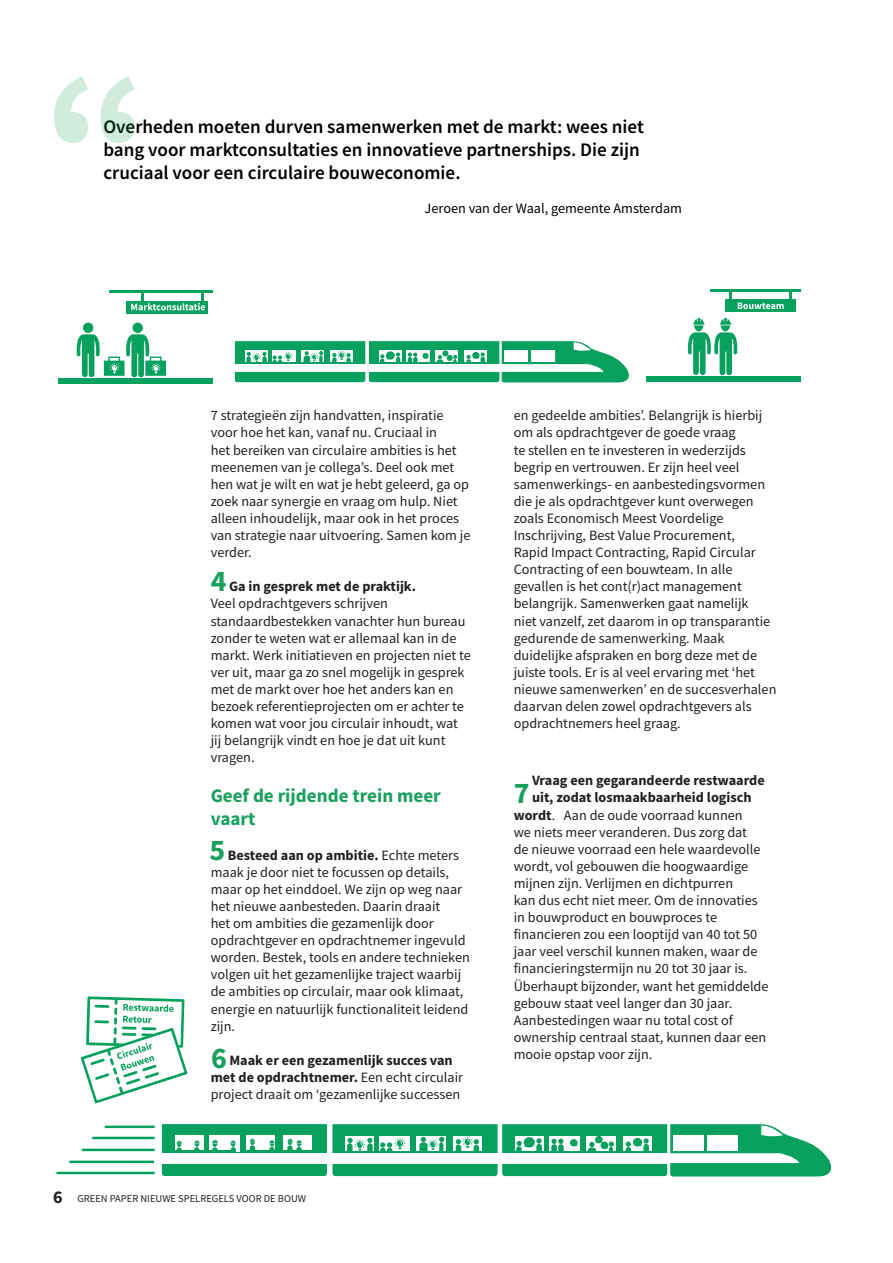
<style>
.page{position:relative;width:893px;height:1263px;background:#fff}
.page>*{position:absolute;margin:0;border:0;box-sizing:border-box;transform-origin:0 0}
.t1{font:700 30px "Source Sans Pro";color:#19a05d}
.t2{font:600 19.2px/23px "Source Sans Pro";color:#000}
.t3{font:700 19.2px/23px "Source Sans Pro";color:#19a05d}
.t4{font:14.25px/17.1px "Source Sans Pro";color:#231f20}
.t5{font:700 14.25px "Source Sans Pro";color:#231f20}
.t6{font:14.25px "Source Sans Pro";color:#000}
.t7{font:10.5px "Source Sans Pro";color:#231f20}
.s1{font-weight:700}
.s2{font-weight:700;font-size:18px}
</style>
<div class="page">
<svg style="left:54px;top:76px;width:81px;height:67px"></svg>
<div style="left:83px;top:323px;width:10px;height:10px;background:#06a15d;border-radius:50%"></div>
<div style="left:132px;top:323px;width:11px;height:10px;background:#06a15d;border-radius:50%"></div>
<div style="left:58px;top:378px;width:154px;height:6px;background:#06a15d"></div>
<svg style="left:77px;top:334px;width:89px;height:43px"></svg>
<hr style="left:109px;top:291px;width:103px;height:2px;background:#06a15d">
<svg style="left:126px;top:301px;width:82px;height:13px"></svg>
<svg style="left:131px;top:293px;width:74px;height:17px"></svg>
<div style="left:647px;top:376px;width:154px;height:6px;background:#06a15d"></div>
<hr style="left:710px;top:289px;width:91px;height:2px;background:#06a15d">
<div style="left:725px;top:299px;width:71px;height:13px;background:#06a15d"></div>
<svg style="left:730px;top:291px;width:2px;height:8px"></svg>
<svg style="left:738px;top:291px;width:54px;height:18px"></svg>
<svg style="left:688px;top:318px;width:49px;height:57px"></svg>
<svg style="left:81px;top:996px;width:106px;height:107px"></svg>
<hr style="left:57px;top:1172px;width:98px;height:2px;background:#06a15d">
<hr style="left:69px;top:1160px;width:86px;height:3px;background:#06a15d">
<hr style="left:82px;top:1149px;width:73px;height:2px;background:#06a15d">
<hr style="left:92px;top:1137px;width:63px;height:2px;background:#06a15d">
<hr style="left:105px;top:1125px;width:50px;height:3px;background:#06a15d">
<svg style="left:162px;top:1124px;width:670px;height:52px"></svg>
<div style="left:154px;top:1153px;width:174px;height:10px;background:#fff"></div>
<div style="left:325px;top:1153px;width:173px;height:10px;background:#fff"></div>
<div style="left:495px;top:1153px;width:173px;height:10px;background:#fff"></div>
<div style="left:708px;top:1135px;width:30px;height:15px;background:#fff"></div>
<div style="left:673px;top:1135px;width:30px;height:15px;background:#fff"></div>
<svg style="left:235px;top:341px;width:394px;height:41px"></svg>
<div style="left:233px;top:364px;width:133px;height:8px;background:#fff"></div>
<div style="left:363px;top:364px;width:137px;height:8px;background:#fff"></div>
<div style="left:531px;top:350px;width:24px;height:12px;background:#fff"></div>
<div style="left:504px;top:350px;width:24px;height:12px;background:#fff"></div>
<h2 class="t2" style="left:103px;top:115px;width:542px">Overheden moeten durven samenwerken met de markt: wees niet bang voor marktconsultaties en innovatieve partnerships. Die zijn cruciaal voor een circulaire bouweconomie.</h2>
<p class="t6" style="left:425px;top:199px;width:259px">Jeroen van der Waal, gemeente Amsterdam</p>
<p class="t4" style="left:211px;top:407px;width:261px">7 strategieën zijn handvatten, inspiratie voor hoe het kan, vanaf nu. Cruciaal in<br>het bereiken van circulaire ambities is het meenemen van je collega’s. Deel ook met hen wat je wilt en wat je hebt geleerd, ga op zoek naar synergie en vraag om hulp. Niet alleen inhoudelijk, maar ook in het proces van strategie naar uitvoering. Samen kom je verder.</p>
<p class="t5" style="left:229px;top:577px;width:189px">Ga in gesprek met de praktijk.</p>
<p class="t4" style="left:211px;top:595px;width:262px">Veel opdrachtgevers schrijven standaardbestekken vanachter hun bureau zonder te weten wat er allemaal kan in de markt. Werk initiatieven en projecten niet te ver uit, maar ga zo snel mogelijk in gesprek met de markt over hoe het anders kan en bezoek referentieprojecten om er achter te komen wat voor jou circulair inhoudt, wat jij belangrijk vindt en hoe je dat uit kunt vragen.</p>
<h2 class="t3" style="left:211px;top:784px;width:232px">Geef de rijdende trein meer vaart</h2>
<p class="t4" style="left:211px;top:846px;width:261px;text-indent:17px"><span class="s1">Besteed aan op ambitie.</span> Echte meters maak je door niet te focussen op details, maar op het einddoel. We zijn op weg naar het nieuwe aanbesteden. Daarin draait<br>het om ambities die gezamenlijk door opdrachtgever en opdrachtnemer ingevuld worden. Bestek, tools en andere technieken volgen uit het gezamenlijke traject waarbij de ambities op circulair, maar ook klimaat, energie en natuurlijk functionaliteit leidend zijn.</p>
<p class="t4" style="left:211px;top:1051px;width:254px;text-align:center"><span class="s1">Maak er een gezamenlijk succes van<br>met de opdrachtnemer.</span> Een echt circulair project draait om ‘gezamenlijke successen</p>
<h1 class="t1" style="left:211px;top:561px;width:17px">4</h1>
<h1 class="t1" style="left:210px;top:830px;width:17px">5</h1>
<h1 class="t1" style="left:211px;top:1037px;width:17px">6</h1>
<p class="t7" style="left:53px;top:1192px;width:254px"><span class="s2">6</span> GREEN PAPER NIEUWE SPELREGELS VOOR DE BOUW</p>
<p class="t4" style="left:514px;top:407px;width:264px">en gedeelde ambities’. Belangrijk is hierbij om als opdrachtgever de goede vraag<br>te stellen en te investeren in wederzijds begrip en vertrouwen. Er zijn heel veel samenwerkings- en aanbestedingsvormen die je als opdrachtgever kunt overwegen zoals Economisch Meest Voordelige Inschrijving, Best Value Procurement,<br>Rapid Impact Contracting, Rapid Circular Contracting of een bouwteam. In alle gevallen is het cont(r)act management belangrijk. Samenwerken gaat namelijk<br>niet vanzelf, zet daarom in op transparantie gedurende de samenwerking. Maak duidelijke afspraken en borg deze met de juiste tools. Er is al veel ervaring met ‘het nieuwe samenwerken’ en de succesverhalen daarvan delen zowel opdrachtgevers als opdrachtnemers heel graag.</p>
<p class="t5" style="left:532px;top:771px;width:234px">Vraag een gegarandeerde restwaarde</p>
<p class="t5" style="left:532px;top:788px;width:221px">uit, zodat losmaakbaarheid logisch</p>
<p class="t4" style="left:514px;top:806px;width:230px"><span class="s1">wordt</span>. Aan de oude voorraad kunnen</p>
<p class="t4" style="left:514px;top:823px;width:235px">we niets meer veranderen. Dus zorg dat</p>
<p class="t4" style="left:514px;top:840px;width:248px">de nieuwe voorraad een hele waardevolle</p>
<p class="t4" style="left:514px;top:857px;width:236px">wordt, vol gebouwen die hoogwaardige</p>
<p class="t4" style="left:514px;top:874px;width:221px">mijnen zijn. Verlijmen en dichtpurren</p>
<p class="t4" style="left:514px;top:892px;width:246px">kan dus echt niet meer. Om de innovaties</p>
<p class="t4" style="left:514px;top:909px;width:205px">in bouwproduct en bouwproces te</p>
<p class="t4" style="left:514px;top:926px;width:245px">financieren zou een looptijd van 40 tot 50</p>
<p class="t4" style="left:514px;top:943px;width:245px">jaar veel verschil kunnen maken, waar de</p>
<p class="t4" style="left:514px;top:960px;width:235px">financieringstermijn nu 20 tot 30 jaar is.</p>
<p class="t4" style="left:514px;top:977px;width:256px">Überhaupt bijzonder, want het gemiddelde</p>
<p class="t4" style="left:514px;top:994px;width:220px">gebouw staat veel langer dan 30 jaar.</p>
<p class="t4" style="left:514px;top:1011px;width:221px">Aanbestedingen waar nu total cost of</p>
<p class="t4" style="left:514px;top:1028px;width:254px">ownership centraal staat, kunnen daar een</p>
<p class="t4" style="left:514px;top:1045px;width:140px">mooie opstap voor zijn.</p>
<h1 class="t1" style="left:514px;top:772px;width:17px">7</h1>
</div>
